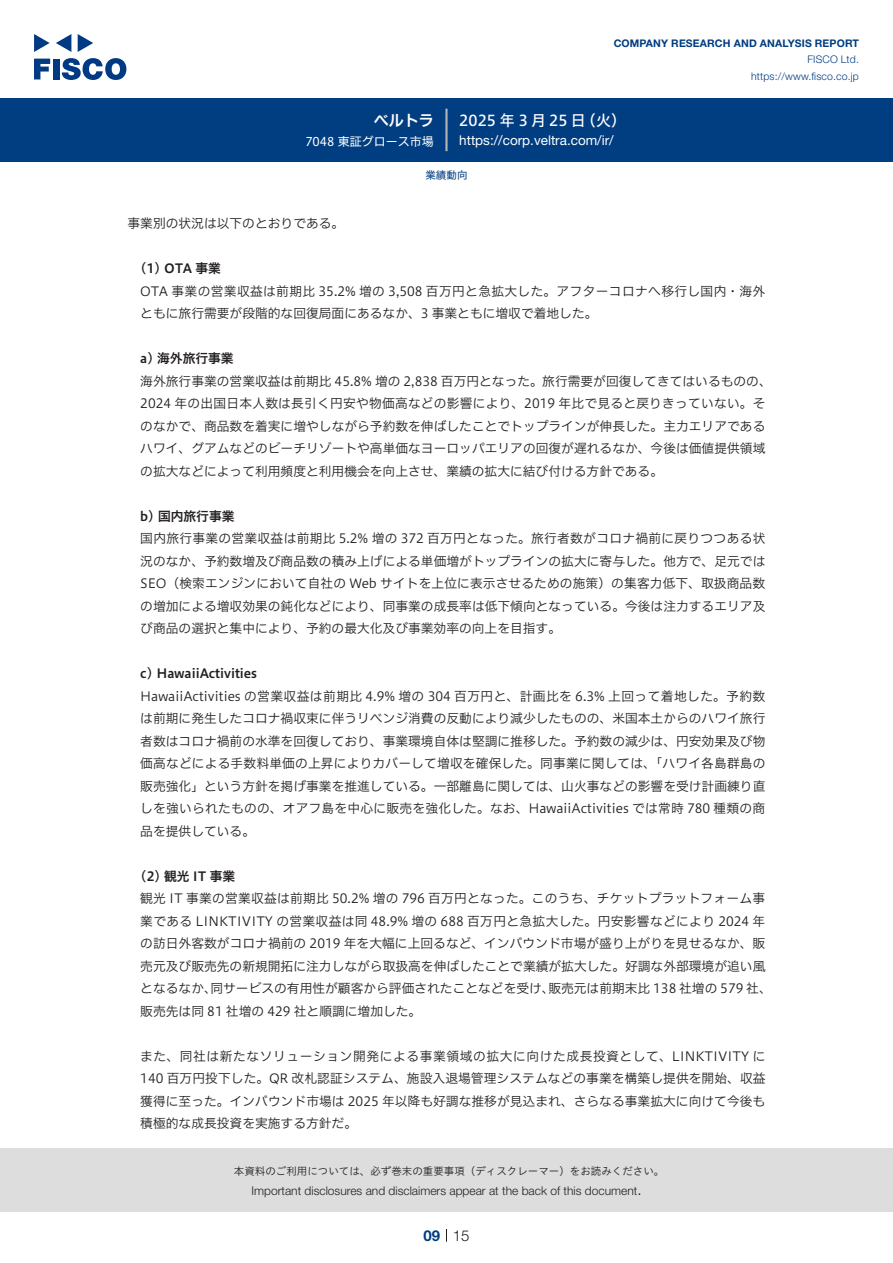
<style>
.page{position:relative;width:893px;height:1263px;background:#fff}
.page>*{position:absolute;margin:0;border:0;box-sizing:border-box;transform-origin:0 0}
.t1{font:15px "Hiragino UD Sans F Std N W5";letter-spacing:.21em;color:#fff}
.t2{font:15px "Hiragino UD Sans F Std N W6";color:#fff}
.t3{font:300 15px "Helvetica Neue LT Std";color:#231f20}
.t4{font:700 15px "Helvetica Neue LT Std";color:#003d81}
.t5{font:13.5px "Helvetica Neue LT Std";color:#fff}
.本文3mm{font:12.75px/22.5px "Hiragino UD Sans F Std N W3";color:#231f20}
.本文3mm-2{font:12.75px "Hiragino UD Sans F Std N W3";letter-spacing:.025em;color:#231f20}
.小タイトル3mm{font:12.75px "Hiragino UD Sans F Std N W6";color:#231f20}
.本文3mm-3{font:12.75px "Hiragino UD Sans F Std N W3";letter-spacing:.02em;color:#231f20}
.本文{font:12.75px "Hiragino UD Sans F Std N W3";color:#231f20}
.t6{font:300 12px "Helvetica Neue LT Std";color:#231f20}
.t7{font:12px "Hiragino UD Sans F Std N W4";color:#fff}
.t8{font:10.5px "Hiragino UD Sans Std W3";color:#231f20}
.t9{font:700 10.5px "Helvetica Neue LT Std";letter-spacing:.015em;color:#003d81}
.t10{font:300 10.5px/16.5px "Helvetica Neue LT Std";letter-spacing:.015em;color:#003d81;text-align:right}
.ヘッダー{font:10.5px "Hiragino UD Sans F Std N W4";color:#003d81}
</style>
<div class="page">
<div style="left:0;top:1148px;width:893px;height:64px;background:#ddd"></div>
<svg style="left:34px;top:59px;width:16px;height:20px"></svg>
<div style="left:53px;top:59px;width:6px;height:20px;background:#003a83"></div>
<svg style="left:62px;top:58px;width:64px;height:22px"></svg>
<svg style="left:34px;top:34px;width:16px;height:18px"></svg>
<svg style="left:78px;top:34px;width:15px;height:18px"></svg>
<svg style="left:56px;top:34px;width:15px;height:18px"></svg>
<div style="left:0;top:98px;width:893px;height:64px;background:#003d81"></div>
<hr style="left:445px;top:109px;width:3px;height:42px;background:#b5b5b6">
<svg style="left:446px;top:1229px;width:1px;height:13px"></svg>
<p class="t2" style="left:374px;top:109px;width:62px">ベルトラ</p>
<p class="t7" style="left:305px;top:132px;width:130px">7048 東証グロース市場</p>
<p class="t9" style="left:614px;top:37px;width:247px">COMPANY RESEARCH AND ANALYSIS REPORT</p>
<p class="t10" style="left:751px;top:51px;width:109px">FISCO Ltd. https://www.fisco.co j p.</p>
<p class="t1" style="left:581px;top:109px;width:47px">（火(</p>
<p class="t1" style="left:459px;top:109px;width:128px">2025年3月25日</p>
<p class="t5" style="left:459px;top:132px;width:156px">https://corp.veltra.com /i r/</p>
<p class="ヘッダー" style="left:425px;top:167px;width:43px">業績動向</p>
<p class="本文" style="left:128px;top:214px;width:218px">事業別の状況は以下のとおりである。</p>
<p class="小タイトル3mm" style="left:140px;top:259px;width:82px">1( ) OTA 事業</p>
<p class="本文3mm" style="left:140px;top:279px;width:627px">OTA 事業の営業収益は前期比 35.2% 増の 3,508 百万円と急拡大した。アフターコロナへ移行し国内・海外ともに旅行需要が段階的な回復局面にあるなか、3 事業ともに増収で着地した。</p>
<p class="小タイトル3mm" style="left:140px;top:349px;width:95px">a) 海外旅行事業</p>
<p class="本文3mm" style="left:140px;top:369px;width:633px">海外旅行事業の営業収益は前期比 45.8% 増の 2,838 百万円となった。旅行需要が回復してきてはいるものの、2024 年の出国日本人数は長引く円安や物価高などの影響により、2019 年比で見ると戻りきっていない。そのなかで、商品数を着実に増やしながら予約数を伸ばしたことでトップラインが伸長した。主力エリアであるハワイ、グアムなどのビーチリゾートや高単価なヨーロッパエリアの回復が遅れるなか、今後は価値提供領域の拡大などによって利用頻度と利用機会を向上させ、業績の拡大に結び付ける方針である。</p>
<p class="小タイトル3mm" style="left:140px;top:506px;width:96px">b) 国内旅行事業</p>
<p class="本文3mm" style="left:140px;top:526px;width:627px;text-align:justify">国内旅行事業の営業収益は前期比 5.2% 増の 372 百万円となった。旅行者数がコロナ禍前に戻りつつある状況のなか、予約数増及び商品数の積み上げによる単価増がトップラインの拡大に寄与した。他方で、足元ではSEO（検索エンジンにおいて自社の Web サイトを上位に表示させるための施策）の集客力低下、取扱商品数の増加による増収効果の鈍化などにより、同事業の成長率は低下傾向となっている。今後は注力するエリア及び商品の選択と集中により、予約の最大化及び事業効率の向上を目指す。</p>
<p class="小タイトル3mm" style="left:140px;top:664px;width:118px">c) HawaiiActivities</p>
<p class="本文3mm" style="left:140px;top:684px;width:627px;text-align:justify">HawaiiActivities の営業収益は前期比 4.9% 増の 304 百万円と、計画比を 6.3% 上回って着地した。予約数は前期に発生したコロナ禍収束に伴うリベンジ消費の反動により減少したものの、米国本土からのハワイ旅行者数はコロナ禍前の水準を回復しており、事業環境自体は堅調に推移した。予約数の減少は、円安効果及び物価高などによる手数料単価の上昇によりカバーして増収を確保した。同事業に関しては、「ハワイ各島群島の販売強化」という方針を掲げ事業を推進している。一部離島に関しては、山火事などの影響を受け計画練り直しを強いられたものの、オアフ島を中心に販売を強化した。なお、HawaiiActivities では常時 780 種類の商品を提供している。</p>
<p class="小タイトル3mm" style="left:140px;top:866px;width:96px">2( ) 観光 IT 事業</p>
<p class="本文3mm-3" style="left:140px;top:889px;width:626px">観光 IT 事業の営業収益は前期比 50.2% 増の 796 百万円となった。このうち、チケットプラットフォーム事</p>
<p class="本文3mm-2" style="left:140px;top:911px;width:627px">業である LINKTIVITY の営業収益は同 48.9% 増の 688 百万円と急拡大した。円安影響などにより 2024 年</p>
<p class="本文3mm" style="left:140px;top:931px;width:626px">の訪日外客数がコロナ禍前の 2019 年を大幅に上回るなど、インバウンド市場が盛り上がりを見せるなか、販</p>
<p class="本文3mm" style="left:140px;top:954px;width:627px">売元及び販売先の新規開拓に注力しながら取扱高を伸ばしたことで業績が拡大した。好調な外部環境が追い風</p>
<p class="本文3mm" style="left:548px;top:976px;width:225px">販売元は前期末比 138 社増の 579 社、</p>
<p class="本文3mm" style="left:210px;top:976px;width:346px">同サービスの有用性が顧客から評価されたことなどを受け、</p>
<p class="本文3mm" style="left:140px;top:976px;width:283px">となるなか、<br>販売先は同 81 社増の 429 社と順調に増加した。</p>
<p class="本文3mm" style="left:140px;top:1044px;width:627px;text-align:justify">また、同社は新たなソリューション開発による事業領域の拡大に向けた成長投資として、LINKTIVITY に140 百万円投下した。QR 改札認証システム、施設入退場管理システムなどの事業を構築し提供を開始、収益獲得に至った。インバウンド市場は 2025 年以降も好調な推移が見込まれ、さらなる事業拡大に向けて今後も積極的な成長投資を実施する方針だ。</p>
<p class="t8" style="left:234px;top:1163px;width:432px">本資料のご利用については、必ず巻末の重要事項（ディスクレーマー）をお読みください。</p>
<p class="t3" style="left:637px;top:1180px;width:6px">.</p>
<p class="t6" style="left:251px;top:1183px;width:387px">Important disclosures and disclaimers appear at the back of this document</p>
<p class="t4" style="left:423px;top:1226px;width:18px">09</p>
<p class="t3" style="left:453px;top:1226px;width:18px">15</p>
</div>
